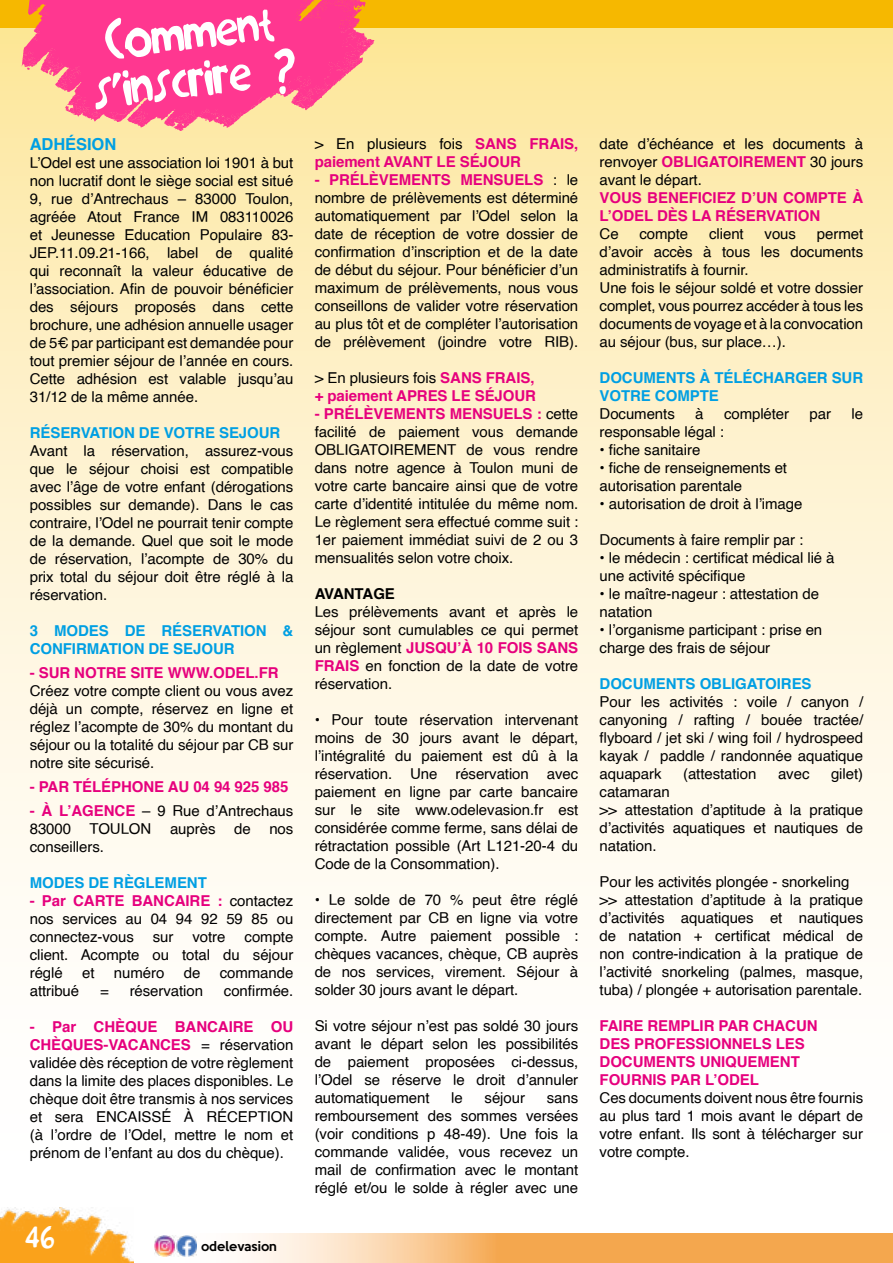
<style>
.page{position:relative;width:893px;height:1263px;background:#fff}
.page>*{position:absolute;margin:0;border:0;box-sizing:border-box;transform-origin:0 0}
.t1{font:61.5px/46.5px "Growl rounded";color:#fff}
.t2{font:37.5px "Growl rounded";color:#fff}
.t3{font:700 16.5px "Helvetica";letter-spacing:-.005em;color:#009fe3}
.t4{font:15px/18px "Helvetica";letter-spacing:-.005em;color:#000;text-align:justify}
.t5{font:700 15px/18px "Helvetica";letter-spacing:-.005em;color:#e6007d}
.t6{font:700 15px/18px "Helvetica";letter-spacing:-.005em;color:#009fe3}
.t7{font:700 15px "Helvetica";letter-spacing:-.005em;color:#000}
.t8{font:500 12px "Keep Calm";color:#000}
.s1{font-weight:700;color:#e6007d}
.s2{font-weight:400;color:#000}
</style>
<div class="page">
<svg style="left:161px;top:1233px;width:732px;height:30px;background:#f7bf80"></svg>
<img style="left:0;top:1208px;width:134px;height:55px">
<img style="left:154px;top:1235px;width:43px;height:21px">
<div style="left:0;top:0;width:893px;height:1184px;background:linear-gradient(to bottom,#fde8a2,#fff)"></div>
<div style="left:0;top:0;width:893px;height:27px;background:#f6b800"></div>
<div style="left:13px;top:27px;width:353px;height:119px;background:#fdeaa9"></div>
<svg style="left:16px;top:0;width:359px;height:131px;background:#fe6490"></svg>
<h1 class="t1" style="left:85px;top:26px;width:206px;rotate:-7deg">Comment s’inscrire ?</h1>
<p class="t3" style="left:30px;top:131px;width:88px">ADHÉSION</p>
<p class="t4" style="left:30px;top:154px;width:265px">L’Odel est une association loi 1901 à but non lucratif dont le siège social est situé 9, rue d’Antrechaus – 83000 Toulon, agréée Atout France IM 083110026 et Jeunesse Education Populaire 83- JEP.11.09.21-166, label de qualité qui reconnaît la valeur éducative de l’association. Afin de pouvoir bénéficier des séjours proposés dans cette brochure, une adhésion annuelle usager de 5€ par participant est demandée pour tout premier séjour de l’année en cours.<br>Cette adhésion est valable jusqu’au 31/12 de la même année.</p>
<p class="t6" style="left:30px;top:424px;width:252px">RÉSERVATION DE VOTRE SEJOUR</p>
<p class="t4" style="left:30px;top:442px;width:265px">Avant la réservation, assurez-vous que le séjour choisi est compatible avec l’âge de votre enfant (dérogations possibles sur demande). Dans le cas contraire, l’Odel ne pourrait tenir compte de la demande. Quel que soit le mode de réservation, l’acompte de 30% du prix total du séjour doit être réglé à la réservation.</p>
<p class="t6" style="left:30px;top:622px;width:265px">3 MODES DE RÉSERVATION &amp;<br>CONFIRMATION DE SEJOUR</p>
<p class="t5" style="left:30px;top:664px;width:250px">- SUR NOTRE SITE WWW.ODEL.FR</p>
<p class="t4" style="left:30px;top:682px;width:265px">Créez votre compte client ou vous avez déjà un compte, réservez en ligne et réglez l’acompte de 30% du montant du séjour ou la totalité du séjour par CB sur notre site sécurisé.</p>
<p class="t5" style="left:30px;top:778px;width:260px">- PAR TÉLÉPHONE AU 04 94 925 985</p>
<p class="t4" style="left:30px;top:802px;width:265px"><span class="s1">- À L’AGENCE</span> – 9 Rue d’Antrechaus 83000 TOULON auprès de nos conseillers.</p>
<p class="t6" style="left:30px;top:874px;width:179px">MODES DE RÈGLEMENT</p>
<p class="t4" style="left:30px;top:892px;width:265px"><span class="s1">- Par CARTE BANCAIRE :</span> contactez nos services au 04 94 92 59 85 ou connectez-vous</p>
<p class="t4" style="left:30px;top:928px;width:265px;text-indent:215px">compte client. Acompte ou total du séjour réglé</p>
<p class="t4" style="left:153px;top:928px;width:22px">sur</p>
<p class="t4" style="left:193px;top:928px;width:35px">votre</p>
<p class="t4" style="left:82px;top:964px;width:14px">et</p>
<p class="t4" style="left:114px;top:964px;width:52px">numéro</p>
<p class="t4" style="left:184px;top:964px;width:18px">de</p>
<p class="t4" style="left:220px;top:964px;width:75px">commande</p>
<p class="t4" style="left:30px;top:982px;width:51px">attribué</p>
<p class="t4" style="left:100px;top:982px;width:10px">=</p>
<p class="t4" style="left:130px;top:982px;width:75px">réservation</p>
<p class="t4" style="left:224px;top:982px;width:71px">confirmée.</p>
<p class="t4" style="left:30px;top:1018px;width:265px"><span class="s1">- Par CHÈQUE BANCAIRE OU CHÈQUES-VACANCES</span> = réservation validée dès réception de votre règlement dans la limite des places disponibles. Le chèque doit être transmis à nos services et sera ENCAISSÉ À RÉCEPTION (à l’ordre de l’Odel, mettre le nom et prénom de l’enfant au dos du chèque).</p>
<h2 class="t2" style="left:25px;top:1217px;width:31px">46</h2>
<p class="t8" style="left:201px;top:1235px;width:77px">odelevasion</p>
<p class="t5" style="left:315px;top:135px;width:265px"><span class="s2">&gt; En plusieurs fois</span> SANS FRAIS, paiement AVANT LE SÉJOUR</p>
<p class="t4" style="left:315px;top:171px;width:265px"><span class="s1">- PRÉLÈVEMENTS MENSUELS</span> : le nombre de prélèvements est déterminé automatiquement par l’Odel selon la date de réception de votre dossier de confirmation d’inscription et de la date de début du séjour. Pour bénéficier d’un maximum de prélèvements, nous vous conseillons de valider votre réservation au plus tôt et de compléter l’autorisation de prélèvement (joindre votre RIB).</p>
<p class="t5" style="left:315px;top:369px;width:223px"><span class="s2">&gt; En plusieurs fois</span> SANS FRAIS, + paiement APRES LE SÉJOUR</p>
<p class="t4" style="left:315px;top:405px;width:265px"><span class="s1">- PRÉLÈVEMENTS MENSUELS :</span> cette facilité de paiement vous demande OBLIGATOIREMENT de vous rendre dans notre agence à Toulon muni de votre carte bancaire ainsi que de votre carte d’identité intitulée du même nom.<br>Le règlement sera effectué comme suit :<br>1er paiement immédiat suivi de 2 ou 3 mensualités selon votre choix.</p>
<p class="t7" style="left:315px;top:582px;width:82px">AVANTAGE</p>
<p class="t4" style="left:315px;top:603px;width:265px">Les prélèvements avant et après le séjour sont cumulables ce qui permet un règlement <span class="s1">JUSQU’À 10 FOIS SANS FRAIS</span> en fonction de la date de votre réservation.</p>
<p class="t4" style="left:315px;top:711px;width:265px">• Pour toute réservation intervenant moins de 30 jours avant le départ, l’intégralité du paiement est dû à la réservation. Une réservation avec paiement en ligne par carte bancaire sur le site www.odelevasion.fr est considérée comme ferme, sans délai de rétractation possible (Art L121-20-4 du Code de la Consommation).</p>
<p class="t4" style="left:315px;top:891px;width:265px">• Le solde de 70 % peut être réglé directement par CB en ligne via votre compte. Autre paiement possible : chèques vacances, chèque, CB auprès de nos services, virement. Séjour à solder 30 jours avant le départ.</p>
<p class="t4" style="left:315px;top:1017px;width:265px">Si votre séjour n’est pas soldé 30 jours avant le départ selon les possibilités de paiement proposées ci-dessus, l’Odel se réserve le droit d’annuler automatiquement</p>
<p class="t4" style="left:451px;top:1089px;width:13px">le</p>
<p class="t4" style="left:485px;top:1089px;width:42px">séjour</p>
<p class="t4" style="left:315px;top:1089px;width:265px;text-indent:232px">sans remboursement des sommes versées (voir conditions p 48-49). Une fois la commande validée, vous recevez un mail de confirmation avec le montant réglé et/ou le solde à régler avec une</p>
<p class="t4" style="left:600px;top:135px;width:265px">date d’échéance et les documents à renvoyer <span class="s1">OBLIGATOIREMENT</span> 30 jours avant le départ.</p>
<p class="t5" style="left:600px;top:189px;width:265px">VOUS BENEFICIEZ D’UN COMPTE À<br>L’ODEL DÈS LA RÉSERVATION</p>
<p class="t4" style="left:600px;top:225px;width:21px">Ce</p>
<p class="t4" style="left:639px;top:225px;width:50px">compte</p>
<p class="t4" style="left:709px;top:225px;width:36px">client</p>
<p class="t4" style="left:765px;top:225px;width:33px">vous</p>
<p class="t4" style="left:600px;top:225px;width:265px;text-align:left;text-indent:217px">permet d’avoir accès à tous les documents administratifs à fournir.<br>Une fois le séjour soldé et votre dossier complet, vous pourrez accéder à tous les documents de voyage et à la convocation au séjour (bus, sur place…).</p>
<p class="t6" style="left:600px;top:369px;width:265px">DOCUMENTS À TÉLÉCHARGER SUR<br>VOTRE COMPTE</p>
<p class="t4" style="left:600px;top:405px;width:77px">Documents</p>
<p class="t4" style="left:695px;top:405px;width:10px">à</p>
<p class="t4" style="left:724px;top:405px;width:67px">compléter</p>
<p class="t4" style="left:810px;top:405px;width:23px">par</p>
<p class="t4" style="left:852px;top:405px;width:13px">le</p>
<p class="t4" style="left:600px;top:423px;width:126px">responsable légal :</p>
<p class="t4" style="left:600px;top:441px;width:102px">• fiche sanitaire</p>
<p class="t4" style="left:600px;top:459px;width:189px">• fiche de renseignements et autorisation parentale</p>
<p class="t4" style="left:600px;top:495px;width:204px">• autorisation de droit à l’image</p>
<p class="t4" style="left:600px;top:531px;width:205px">Documents à faire remplir par :</p>
<p class="t4" style="left:600px;top:549px;width:237px">• le médecin : certificat médical lié à une activité spécifique</p>
<p class="t4" style="left:600px;top:585px;width:221px">• le maître-nageur : attestation de natation</p>
<p class="t4" style="left:600px;top:621px;width:224px">• l’organisme participant : prise en charge des frais de séjour</p>
<p class="t6" style="left:600px;top:675px;width:214px">DOCUMENTS OBLIGATOIRES</p>
<p class="t4" style="left:600px;top:693px;width:265px">Pour les activités : voile / canyon / canyoning / rafting / bouée tractée/ flyboard / jet ski / wing foil / hydrospeed kayak / paddle / randonnée aquatique aquapark</p>
<p class="t4" style="left:683px;top:765px;width:75px">(attestation</p>
<p class="t4" style="left:778px;top:765px;width:33px">avec</p>
<p class="t4" style="left:831px;top:765px;width:34px">gilet)</p>
<p class="t4" style="left:600px;top:783px;width:265px;text-align:left">catamaran<br>&gt;&gt; attestation d’aptitude à la pratique d’activités aquatiques et nautiques de natation.</p>
<p class="t4" style="left:600px;top:873px;width:265px;text-align:left">Pour les activités plongée - snorkeling &gt;&gt; attestation d’aptitude à la pratique d’activités aquatiques et nautiques de natation + certificat médical de non contre-indication à la pratique de l’activité snorkeling (palmes, masque, tuba) / plongée + autorisation parentale.</p>
<p class="t5" style="left:600px;top:1017px;width:220px">FAIRE REMPLIR PAR CHACUN<br>DES PROFESSIONNELS LES<br>DOCUMENTS UNIQUEMENT<br>FOURNIS PAR L’ODEL</p>
<p class="t4" style="left:600px;top:1089px;width:265px">Ces documents doivent nous être fournis au plus tard 1 mois avant le départ de votre enfant. Ils sont à télécharger sur votre compte.</p>
</div>
